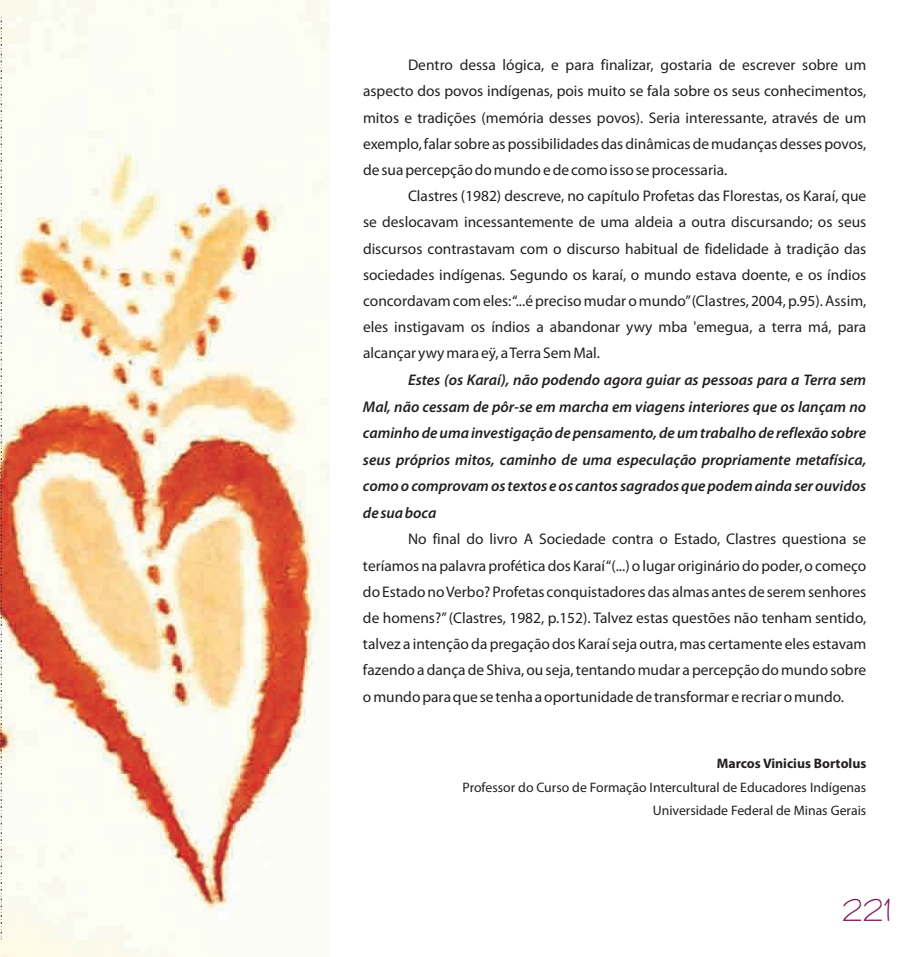
<style>
.page{position:relative;width:923px;height:957px;background:#fff}
.page>*{position:absolute;margin:0;border:0;box-sizing:border-box;transform-origin:0 0}
.t1{font:30px "Bookworm";color:#821559}
.t2{font:15.38px/26.2px "Myriad Pro";color:#231f20;text-align:justify}
.t3{font:italic 600 15.38px/26.6px "Myriad Pro";color:#231f20;text-align:justify}
.t4{font:13.75px/23.4px "Myriad Pro";color:#231f20;text-align:right}
.t5{font:700 13.75px "Myriad Pro";color:#231f20}
</style>
<div class="page">
<img style="left:0;top:0;width:330px;height:957px">
<svg style="left:1px;top:18px;width:1px;height:921px"></svg>
<p class="t2" style="left:363px;top:53px;width:505px;text-indent:45px">Dentro dessa lógica, e para finalizar, gostaria de escrever sobre um aspecto dos povos indígenas, pois muito se fala sobre os seus conhecimentos, mitos e tradições (memória desses povos). Seria interessante, através de um exemplo, falar sobre as possibilidades das dinâmicas de mudanças desses povos, de sua percepção do mundo e de como isso se processaria.</p>
<p class="t2" style="left:363px;top:184px;width:505px;text-indent:45px">Clastres (1982) descreve, no capítulo Profetas das Florestas, os Karaí, que se deslocavam incessantemente de uma aldeia a outra discursando; os seus discursos contrastavam com o discurso habitual de fidelidade à tradição das sociedades indígenas. Segundo os karaí, o mundo estava doente, e os índios concordavam com eles: “...é preciso mudar o mundo”(Clastres, 2004, p.95). Assim, eles instigavam os índios a abandonar ywy mba 'emegua, a terra má, para alcançar ywy mara eÿ, a Terra Sem Mal.</p>
<p class="t3" style="left:363px;top:368px;width:505px;text-indent:45px">Estes (os Karaí), não podendo agora guiar as pessoas para a Terra sem Mal, não cessam de pôr-se em marcha em viagens interiores que os lançam no caminho de uma investigação de pensamento, de um trabalho de reflexão sobre seus próprios mitos, caminho de uma especulação propriamente metafísica, como o comprovam os textos e os cantos sagrados que podem ainda ser ouvidos de sua boca</p>
<p class="t2" style="left:363px;top:527px;width:505px;text-indent:45px">No final do livro A Sociedade contra o Estado, Clastres questiona se teríamos na palavra profética dos Karaí “(...) o lugar originário do poder, o começo do Estado no Verbo? Profetas conquistadores das almas antes de serem senhores de homens?”(Clastres, 1982, p.152). Talvez estas questões não tenham sentido, talvez a intenção da pregação dos Karaí seja outra, mas certamente eles estavam fazendo a dança de Shiva, ou seja, tentando mudar a percepção do mundo sobre o mundo para que se tenha a oportunidade de transformar e recriar o mundo.</p>
<p class="t5" style="left:716px;top:758px;width:151px">Marcos Vinicius Bortolus</p>
<p class="t4" style="left:462px;top:776px;width:405px">Professor do Curso de Formação Intercultural de Educadores Indígenas<br>Universidade Federal de Minas Gerais</p>
<h1 class="t1" style="left:842px;top:899px;width:51px">221</h1>
</div>
